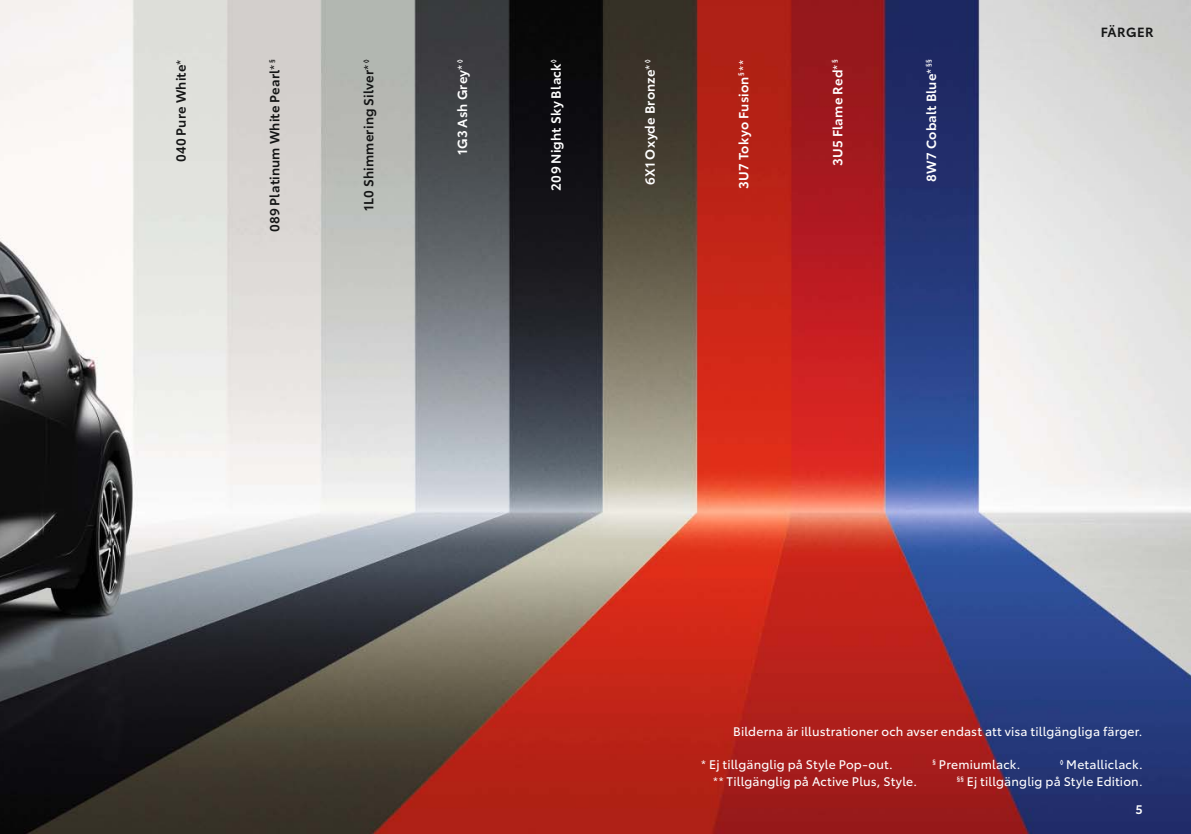
<style>
.page{position:relative;width:1191px;height:834px;background:#fff}
.page>*{position:absolute;margin:0;border:0;box-sizing:border-box;transform-origin:0 0}
.t1{font:600 13.12px "Toyota Type";letter-spacing:.015em;color:#fff}
.t2{font:600 13.12px "Toyota Type";letter-spacing:.015em;color:#151616}
.t3{font:12.25px "Toyota Type";letter-spacing:.015em;color:#fff}
.t4{font:600 12.25px "Toyota Type";color:#fff}
.s1{font-weight:400}
.s2{font-style:inherit}
</style>
<div class="page">
<img style="left:0;top:0;width:1190px;height:833px">
<p class="t2" style="left:176px;top:162px;width:104px;rotate:-90deg">040 Pure White <span class="s1">*</span></p>
<p class="t2" style="left:270px;top:232px;width:174px;rotate:-90deg">089 Platinum White Pearl <span class="s1">*</span> <sup>§</sup></p>
<p class="t2" style="left:363px;top:211px;width:153px;rotate:-90deg">1 L0 Shimmering Silver<span class="s1">*</span> <sup>◊</sup></p>
<p class="t1" style="left:457px;top:155px;width:97px;rotate:-90deg">1G3 Ash Grey<span class="s1">*</span> <sup>◊</sup></p>
<p class="t1" style="left:551px;top:190px;width:132px;rotate:-90deg">209 Night Sky Black<sup>◊</sup></p>
<p class="t1" style="left:645px;top:185px;width:127px;rotate:-90deg">6X1 Oxyde Bronze<span class="s1">*</span> <sup>◊</sup></p>
<p class="t1" style="left:738px;top:188px;width:130px;rotate:-90deg">3U7 Tokyo Fusion<sup>§</sup> <span class="s1">**</span></p>
<p class="t1" style="left:926px;top:181px;width:123px;rotate:-90deg">8W7 Cobalt Blue<span class="s1">*</span> <sup>§§</sup></p>
<p class="t1" style="left:832px;top:166px;width:108px;rotate:-90deg">3U5 Flame Red<span class="s1">*</span> <sup>§</sup></p>
<p class="t2" style="left:1100px;top:27px;width:55px">FÄRGER</p>
<p class="t3" style="left:733px;top:726px;width:411px">Bilderna är illustrationer och avser endast att visa tillgängliga färger.</p>
<p class="t3" style="left:701px;top:759px;width:193px"><span class="s2">*</span> Ej tillgänglig på Style Pop-out.</p>
<p class="t3" style="left:932px;top:759px;width:89px"><sup>§</sup> Premiumlack.</p>
<p class="t3" style="left:1060px;top:759px;width:84px"><sup>◊</sup> Metalliclack.</p>
<p class="t3" style="left:713px;top:776px;width:205px"><span class="s2">**</span> Tillgänglig på Active Plus, Style.</p>
<p class="t3" style="left:956px;top:776px;width:187px"><sup>§§</sup> Ej tillgänglig på Style Edition.</p>
<p class="t4" style="left:1135px;top:804px;width:9px">5</p>
</div>
